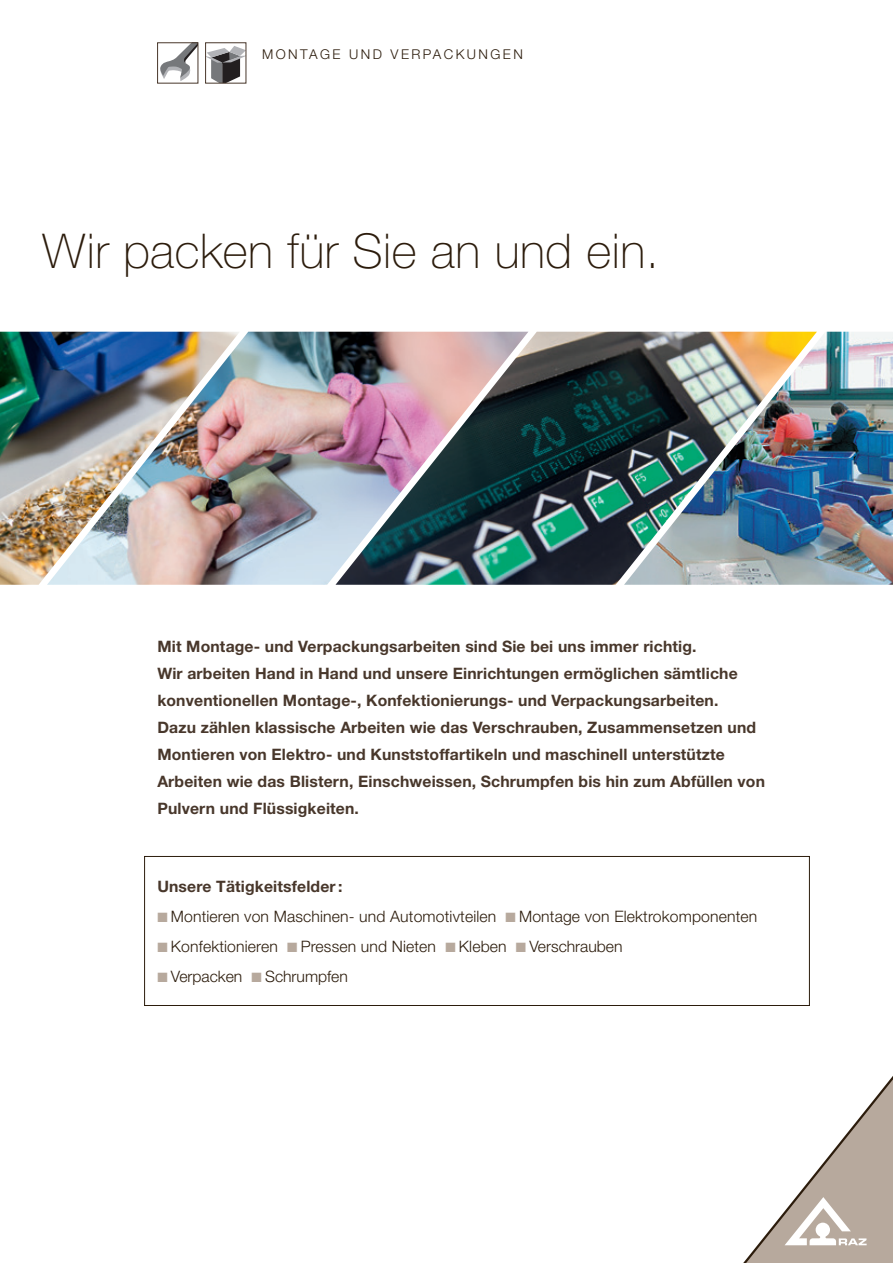
<style>
.page{position:relative;width:893px;height:1263px;background:#fff}
.page>*{position:absolute;margin:0;border:0;box-sizing:border-box;transform-origin:0 0}
.t1{font:100 48px "Helvetica Neue";letter-spacing:.01em;color:#2c1c0c}
.t2{font:700 15.75px/27px "Helvetica Neue";letter-spacing:.01em;color:#48372b}
.t3{font:300 15.75px "Helvetica Neue";letter-spacing:.01em;color:#2c1c0c}
.t4{font:300 13.5px "Helvetica Neue";letter-spacing:.18em;color:#2c1c0c}
.s1{color:#b7a99d}
</style>
<div class="page">
<div style="left:144px;top:856px;width:666px;height:150px;border:1px solid #2c1c0c"></div>
<svg style="left:160px;top:45px;width:36px;height:36px"></svg>
<div style="left:157px;top:43px;width:41px;height:40px;border:1px solid #48372b"></div>
<svg style="left:207px;top:46px;width:37px;height:35px"></svg>
<div style="left:205px;top:43px;width:41px;height:40px;border:1px solid #48372b"></div>
<svg style="left:743px;top:1076px;width:150px;height:187px"></svg>
<img style="left:817px;top:332px;width:76px;height:253px">
<img style="left:528px;top:332px;width:289px;height:253px">
<img style="left:240px;top:332px;width:288px;height:253px">
<img style="left:0;top:332px;width:240px;height:253px">
<p class="t4" style="left:262px;top:46px;width:262px">MONTAGE UND VERPACKUNGEN</p>
<h1 class="t1" style="left:43px;top:223px;width:618px">Wir packen für Sie an und ein.</h1>
<p class="t2" style="left:157px;top:633px;width:609px">Mit Montage- und Verpackungsarbeiten sind Sie bei uns immer richtig.<br>Wir arbeiten Hand in Hand und unsere Einrichtungen ermöglichen sämtliche konventionellen Montage-, Konfektionierungs- und Verpackungsarbeiten.<br>Dazu zählen klassische Arbeiten wie das Verschrauben, Zusammensetzen und Montieren von Elektro- und Kunststoffartikeln und maschinell unterstützte Arbeiten wie das Blistern, Einschweissen, Schrumpfen bis hin zum Abfüllen von Pulvern und Flüssigkeiten.</p>
<p class="t2" style="left:157px;top:873px;width:187px">Unsere Tätigkeitsfelder:</p>
<p class="t3" style="left:157px;top:907px;width:601px"><span class="s1">■</span> Montieren von Maschinen- und Automotivteilen <span class="s1">■</span> Montage von Elektrokomponenten</p>
<p class="t3" style="left:157px;top:937px;width:467px"><span class="s1">■</span> Konfektionieren <span class="s1">■</span> Pressen und Nieten <span class="s1">■</span> Kleben <span class="s1">■</span> Verschrauben</p>
<p class="t3" style="left:157px;top:967px;width:192px"><span class="s1">■</span> Verpacken <span class="s1">■</span> Schrumpfen</p>
</div>
